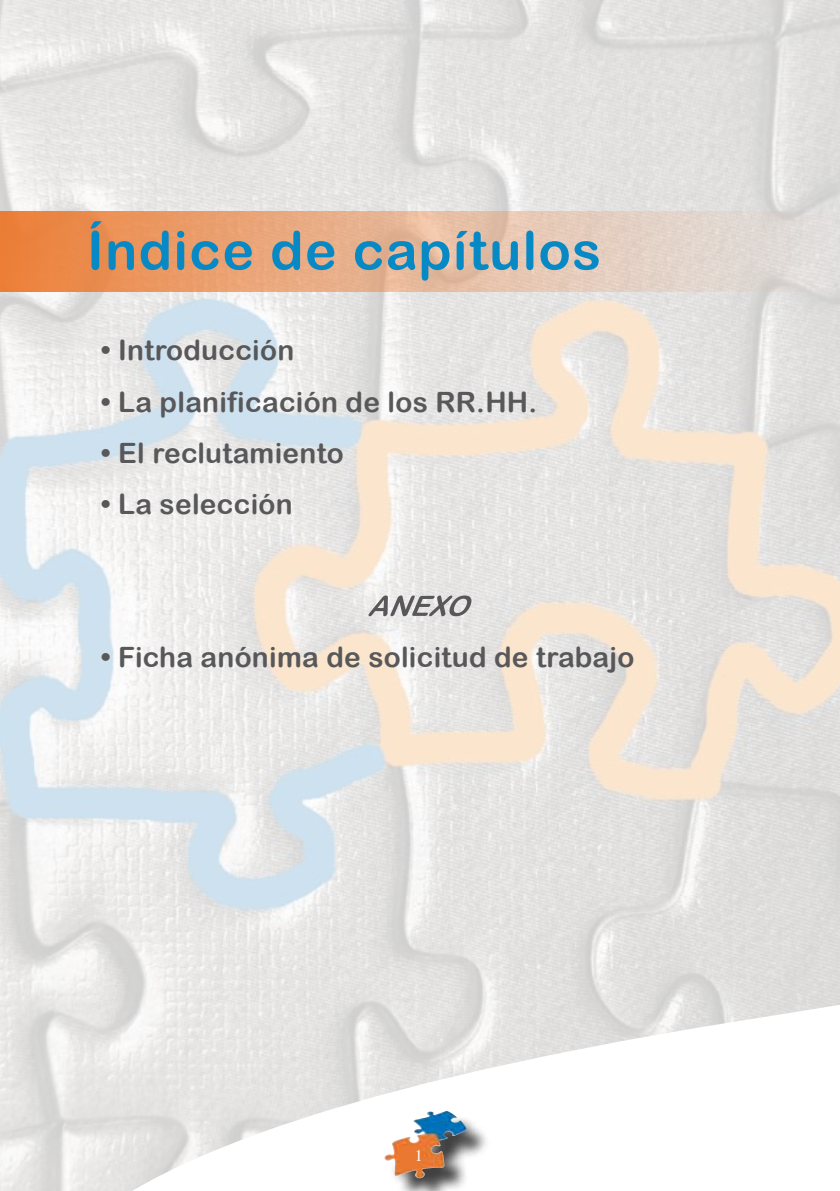
<style>
.page{position:relative;width:840px;height:1191px;background:#fff}
.page>*{position:absolute;margin:0;border:0;box-sizing:border-box;transform-origin:0 0}
.t1{font:53.4px "Arial Rounded MT Bold";letter-spacing:.025em;color:#0789c6}
.t2{font:28px "Arial Rounded MT Bold";letter-spacing:.01em;color:#58585a}
.t3{font:16px "Times";color:#fff}
</style>
<div class="page">
<img style="left:0;top:0;width:839px;height:925px">
<svg style="left:0;top:925px;width:839px;height:266px"></svg>
<svg style="left:0;top:211px;width:839px;height:81px"></svg>
<svg style="left:367px;top:595px;width:107px;height:21px"></svg>
<div style="left:388px;top:1114px;width:102px;height:77px;background:#000;opacity:.75"></div>
<img style="left:413px;top:1111px;width:32px;height:16px">
<h1 class="t1" style="left:87px;top:219px;width:515px">Índice de capítulos</h1>
<p class="t2" style="left:101px;top:334px;width:195px">• Introducción</p>
<p class="t2" style="left:101px;top:385px;width:438px">• La planificación de los RR.HH.</p>
<p class="t2" style="left:101px;top:436px;width:244px">• El reclutamiento</p>
<p class="t2" style="left:101px;top:488px;width:193px">• La selección</p>
<p class="t2" style="left:101px;top:641px;width:534px">• Ficha anónima de solicitud de trabajo</p>
<p class="t3" style="left:414px;top:1145px;width:9px">1</p>
</div>
